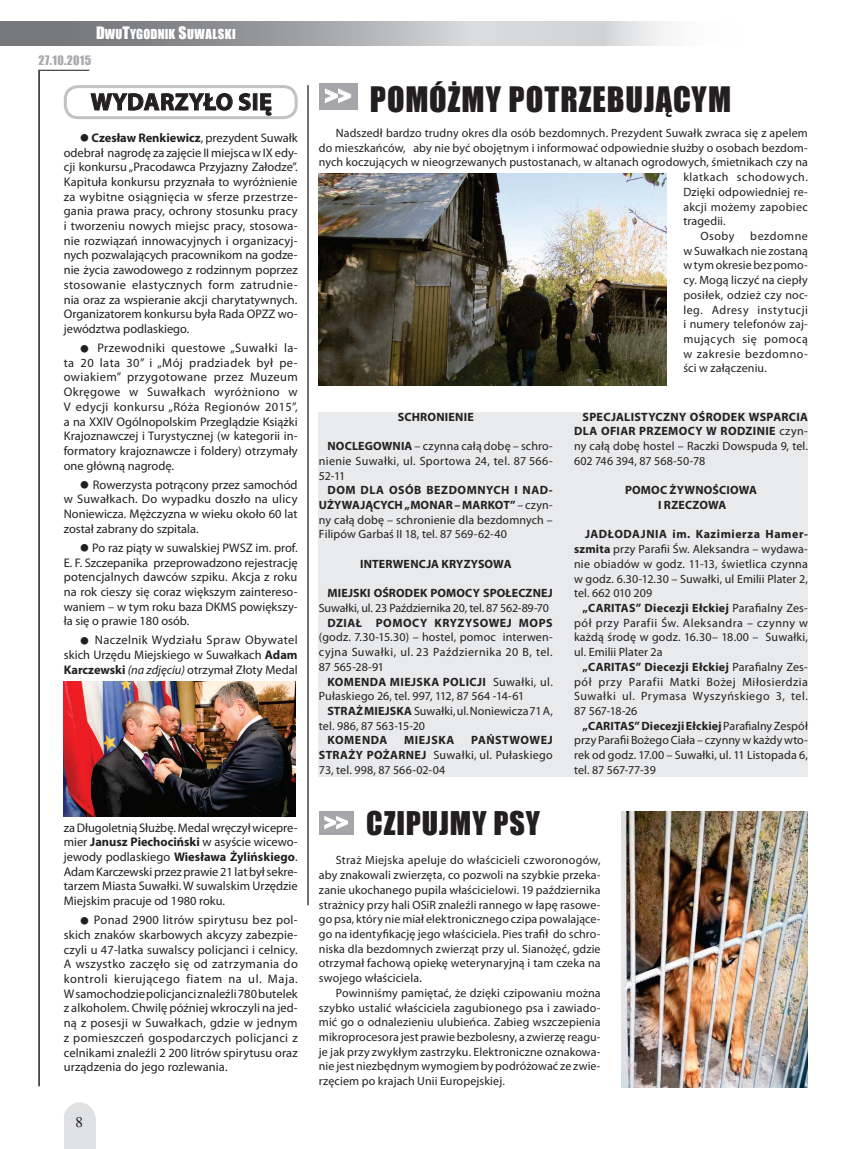
<style>
.page{position:relative;width:859px;height:1149px;background:#fff}
.page>*{position:absolute;margin:0;border:0;box-sizing:border-box;transform-origin:0 0}
._2_tytul_impact_22{font:32.25px "Impact";letter-spacing:.03em;color:#231f20}
._2_tytul_impact_22-2{font:30px "Impact";letter-spacing:.03em;color:#231f20}
.t1{font:27px "Impact";color:#fff;scale:.94 1}
.t2{font:24.15px "Impact";color:#fff;scale:.94 1}
._3_śródtytul{font:700 24px "Myriad Pro";letter-spacing:.02em;color:#231f20}
.t3{font:15px "Times";color:#231f20}
.t4{font:12.6px "Impact";letter-spacing:.015em;color:#fff}
._6_wydarzenia{font:12.45px/14.7px "Myriad Pro";color:#231f20;text-align:justify}
._6_ramka{font:12px/14.7px "Myriad Pro";letter-spacing:.01em;color:#231f20;text-align:justify}
._6_ramka-2{font:12px/14.7px "Myriad Pro";letter-spacing:-.01em;color:#231f20}
._6_ramka-3{font:700 12px "Myriad Pro";letter-spacing:.02em;color:#231f20}
._6_ramka-4{font:12px "Myriad Pro";letter-spacing:.04em;color:#231f20}
._6_ramka-5{font:12px "Myriad Pro";letter-spacing:.03em;color:#231f20}
._6_ramka-6{font:700 12px "Myriad Pro";letter-spacing:.05em;color:#231f20}
.t5{font:12px "Impact";letter-spacing:.03em;color:#a8a9ad}
.s1{font-size:15.75px}
.s2{font-weight:700}
.s3{font-style:italic}
</style>
<div class="page">
<hr style="left:39px;top:70px;width:1px;height:1015px;background:#231f20">
<hr style="left:39px;top:70px;width:50px;height:1px;background:#231f20">
<div style="left:64px;top:1101px;width:31px;height:33px;background:#e0e1e3;border-radius:50%"></div>
<div style="left:64px;top:1117px;width:31px;height:31px;background:#e0e1e3"></div>
<svg style="left:0;top:21px;width:667px;height:24px;background:#abadaf"></svg>
<div style="left:319px;top:83px;width:38px;height:26px;background:#a5a6aa"></div>
<svg style="left:325px;top:89px;width:26px;height:14px"></svg>
<div style="left:319px;top:811px;width:34px;height:23px;background:#a5a6aa"></div>
<svg style="left:325px;top:816px;width:23px;height:12px"></svg>
<hr style="left:307px;top:85px;width:2px;height:820px;background:#080302">
<svg style="left:63px;top:85px;width:235px;height:33px"></svg>
<div style="left:319px;top:411px;width:489px;height:365px;background:#e9eaeb"></div>
<img style="left:319px;top:173px;width:347px;height:212px">
<img style="left:621px;top:811px;width:187px;height:275px">
<img style="left:64px;top:681px;width:232px;height:135px">
<p class="t4" style="left:96px;top:25px;width:141px"><span class="s1">D</span>WU<span class="s1">T</span>YGODNIK <span class="s1">S</span>UWALSKI</p>
<p class="t5" style="left:38px;top:51px;width:54px">27.10.2015</p>
<p class="_3_śródtytul" style="left:91px;top:88px;width:183px">WYDARZYŁO SIĘ</p>
<p class="_6_wydarzenia" style="left:64px;top:130px;width:235px;text-indent:17px">■ <span class="s2">Czesław Renkiewicz</span>, prezydent Suwałk odebrał nagrodę za zajęcie II miejsca w IX edy&shy;cji konkursu „Pracodawca Przyjazny Załodze”.<br>Kapituła konkursu przyznała to wyróżnienie za wybitne osiągnięcia w sferze przestrze&shy;gania prawa pracy, ochrony stosunku pracy i tworzeniu nowych miejsc pracy, stosowa&shy;nie rozwiązań innowacyjnych i organizacyj&shy;nych pozwalających pracownikom na godze&shy;nie życia zawodowego z rodzinnym poprzez stosowanie elastycznych form zatrudnie&shy;nia oraz za wspieranie akcji charytatywnych.<br>Organizatorem konkursu była Rada OPZZ wo&shy;jewództwa podlaskiego.</p>
<p class="_6_wydarzenia" style="left:64px;top:340px;width:235px;text-indent:17px">■ Przewodniki questowe „Suwałki la&shy;ta 20 lata 30” i „Mój pradziadek był pe&shy;owiakiem” przygotowane przez Muzeum Okręgowe w Suwałkach wyróżniono w V edycji konkursu „Róża Regionów 2015”, a na XXIV Ogólnopolskim Przeglądzie Książki Krajoznawczej i Turystycznej (w kategorii in&shy;formatory krajoznawcze i foldery) otrzymały one główną nagrodę.</p>
<p class="_6_wydarzenia" style="left:64px;top:477px;width:235px;text-indent:17px">■ Rowerzysta potrącony przez samochód w Suwałkach. Do wypadku doszło na ulicy Noniewicza. Mężczyzna w wieku około 60 lat został zabrany do szpitala.</p>
<p class="_6_wydarzenia" style="left:64px;top:540px;width:235px;text-indent:17px">■ Po raz piąty w suwalskiej PWSZ im. prof.<br>E. F. Szczepanika przeprowadzono rejestrację potencjalnych dawców szpiku. Akcja z roku na rok cieszy się coraz większym zaintereso&shy;waniem – w tym roku baza DKMS powiększy&shy;ła się o prawie 180 osób.</p>
<p class="_6_wydarzenia" style="left:64px;top:633px;width:235px;text-indent:17px">■ Naczelnik Wydziału Spraw Obywatel skich Urzędu Miejskiego w Suwałkach <span class="s2">Adam Karczewski</span> <span class="s3">(na zdjęciu)</span> otrzymał Złoty Medal</p>
<p class="_6_wydarzenia" style="left:64px;top:820px;width:235px">za Długoletnią Służbę. Medal wręczył wicepre&shy;mier <span class="s2">Janusz Piechociński</span> w asyście wicewo&shy;jewody podlaskiego <span class="s2">Wiesława Żylińskiego</span>.<br>Adam Karczewski przez prawie 21 lat był sekre&shy;tarzem Miasta Suwałki. W suwalskim Urzędzie Miejskim pracuje od 1980 roku.</p>
<p class="_6_wydarzenia" style="left:64px;top:912px;width:236px;text-indent:17px">■ Ponad 2900 litrów spirytusu bez pol&shy;skich znaków skarbowych akcyzy zabezpie&shy;czyli u 47-latka suwalscy policjanci i celnicy.<br>A wszystko zaczęło się od zatrzymania do kontroli kierującego fiatem na ul. Maja.<br>W samochodzie policjanci znaleźli 780 butelek z alkoholem. Chwilę później wkroczyli na jed&shy;ną z posesji w Suwałkach, gdzie w jednym z pomieszczeń gospodarczych policjanci z celnikami znaleźli 2 200 litrów spirytusu oraz urządzenia do jego rozlewania.</p>
<p class="t3" style="left:75px;top:1113px;width:9px">8</p>
<p class="t1" style="left:325px;top:75px;width:30px">&gt;&gt;</p>
<p class="_2_tytul_impact_22" style="left:370px;top:74px;width:363px">POMÓŻMY POTRZEBUJĄCYM</p>
<p class="_6_ramka" style="left:336px;top:126px;width:474px">Nadszedł bardzo trudny okres dla osób bezdomnych. Prezydent Suwałk zwraca się z apelem</p>
<p class="_6_ramka" style="left:319px;top:140px;width:491px">do mieszkańców, aby nie być obojętnym i informować odpowiednie służby o osobach bezdom-</p>
<p class="_6_ramka" style="left:319px;top:155px;width:491px">nych koczujących w nieogrzewanych pustostanach, w altanach ogrodowych, śmietnikach czy na</p>
<p class="_6_ramka-4" style="left:683px;top:170px;width:126px">klatkach schodowych.</p>
<p class="_6_ramka" style="left:683px;top:185px;width:126px">Dzięki odpowiedniej re-</p>
<p class="_6_ramka-5" style="left:683px;top:200px;width:126px">akcji możemy zapobiec</p>
<p class="_6_ramka" style="left:683px;top:214px;width:44px">tragedii.</p>
<p class="_6_ramka" style="left:700px;top:229px;width:36px">Osoby</p>
<p class="_6_ramka" style="left:683px;top:229px;width:126px;text-indent:67px">bezdomne w Suwałkach nie zostaną w tym okresie bez pomo&shy;cy. Mogą liczyć na ciepły posiłek, odzież czy noc&shy;leg. Adresy instytucji i numery telefonów zaj&shy;mujących się pomocą w zakresie bezdomno&shy;ści w załączeniu.</p>
<p class="_6_ramka-3" style="left:398px;top:410px;width:77px">SCHRONIENIE</p>
<p class="_6_ramka" style="left:319px;top:439px;width:235px;text-indent:9px"><span class="s2">NOCLEGOWNIA</span> – czynna całą dobę – schro&shy;nienie Suwałki, ul. Sportowa 24, tel. 87 566- 52-11</p>
<p class="_6_ramka" style="left:319px;top:483px;width:235px;text-indent:9px"><span class="s2">DOM DLA OSÓB BEZDOMNYCH I NAD-UŻYWAJĄCYCH „MONAR – MARKOT”</span> – czyn&shy;ny całą dobę – schronienie dla bezdomnych – Filipów Garbaś II 18, tel. 87 569-62-40</p>
<p class="_6_ramka-3" style="left:360px;top:557px;width:153px">INTERWENCJA KRYZYSOWA</p>
<p class="_6_ramka-2" style="left:319px;top:586px;width:235px;text-indent:9px"><span class="s2">MIEJSKI OŚRODEK POMOCY SPOŁECZNEJ<br></span>Suwałki, ul. 23 Października 20, tel. 87 562-89-70</p>
<p class="_6_ramka" style="left:319px;top:615px;width:235px;text-indent:9px"><span class="s2">DZIAŁ POMOCY KRYZYSOWEJ MOPS </span>(godz. 7.30-15.30) – hostel, pomoc interwen&shy;cyjna Suwałki, ul. 23 Października 20 B, tel.<br>87 565-28-91</p>
<p class="_6_ramka" style="left:319px;top:674px;width:235px;text-indent:9px"><span class="s2">KOMENDA MIEJSKA POLICJI</span> Suwałki, ul.<br>Pułaskiego 26, tel. 997, 112, 87 564 -14-61</p>
<p class="_6_ramka" style="left:319px;top:703px;width:235px;text-indent:9px"><span class="s2">STRAŻ MIEJSKA</span> Suwałki, ul. Noniewicza 71 A, tel. 986, 87 563-15-20</p>
<p class="_6_ramka-6" style="left:327px;top:733px;width:61px">KOMENDA</p>
<p class="_6_ramka-6" style="left:404px;top:733px;width:52px">MIEJSKA</p>
<p class="_6_ramka" style="left:319px;top:733px;width:235px;text-indent:152px"><span class="s2">PAŃSTWOWEJ STRAŻY POŻARNEJ</span> Suwałki, ul. Pułaskiego 73, tel. 998, 87 566-02-04</p>
<p class="_6_ramka" style="left:574px;top:409px;width:235px;text-indent:9px"><span class="s2">SPECJALISTYCZNY OŚRODEK WSPARCIA DLA OFIAR PRZEMOCY W RODZINIE</span> czyn&shy;ny całą dobę hostel – Raczki Dowspuda 9, tel.<br>602 746 394, 87 568-50-78</p>
<p class="_6_ramka-3" style="left:625px;top:483px;width:133px">POMOC ŻYWNOŚCIOWA</p>
<p class="_6_ramka-3" style="left:658px;top:498px;width:70px">I RZECZOWA</p>
<p class="_6_ramka" style="left:574px;top:527px;width:235px;text-indent:11px"><span class="s2">JADŁODAJNIA im. Kazimierza Hamer&shy;szmita</span> przy Parafii Św. Aleksandra – wydawa&shy;nie obiadów w godz. 11-13, świetlica czynna w godz. 6.30-12.30 – Suwałki, ul Emilii Plater 2, tel. 662 010 209</p>
<p class="_6_ramka" style="left:574px;top:600px;width:235px;text-indent:9px"><span class="s2">„CARITAS” Diecezji Ełckiej</span> Parafialny Zes&shy;pół przy Parafii Św. Aleksandra – czynny w każdą środę w godz. 16.30– 18.00 – Suwałki, ul. Emilii Plater 2a</p>
<p class="_6_ramka" style="left:574px;top:659px;width:235px;text-indent:9px"><span class="s2">„CARITAS” Diecezji Ełckiej</span> Parafialny Zes&shy;pół przy Parafii Matki Bożej Miłosierdzia Suwałki ul. Prymasa Wyszyńskiego 3, tel.<br>87 567-18-26</p>
<p class="_6_ramka" style="left:574px;top:718px;width:235px;text-indent:9px"><span class="s2">„CARITAS” Diecezji Ełckiej</span> Parafialny Zespół przy Parafii Bożego Ciała – czynny w każdy wto&shy;rek od godz. 17.00 – Suwałki, ul. 11 Listopada 6, tel. 87 567-77-39</p>
<p class="_2_tytul_impact_22-2" style="left:366px;top:799px;width:175px">CZIPUJMY PSY</p>
<p class="_6_ramka" style="left:319px;top:853px;width:283px;text-indent:17px">Straż Miejska apeluje do właścicieli czworonogów, aby znakowali zwierzęta, co pozwoli na szybkie przeka&shy;zanie ukochanego pupila właścicielowi. 19 października strażnicy przy hali OSiR znaleźli rannego w łapę rasowe&shy;go psa, który nie miał elektronicznego czipa powalające&shy;go na identyfikację jego właściciela. Pies trafił do schro&shy;niska dla bezdomnych zwierząt przy ul. Sianożęć, gdzie otrzymał fachową opiekę weterynaryjną i tam czeka na swojego właściciela.</p>
<p class="_6_ramka" style="left:319px;top:985px;width:283px;text-indent:17px">Powinniśmy pamiętać, że dzięki czipowaniu można szybko ustalić właściciela zagubionego psa i zawiado&shy;mić go o odnalezieniu ulubieńca. Zabieg wszczepienia mikroprocesora jest prawie bezbolesny, a zwierzę reagu&shy;je jak przy zwykłym zastrzyku. Elektroniczne oznakowa&shy;nie jest niezbędnym wymogiem by podróżować ze zwie&shy;rzęciem po krajach Unii Europejskiej.</p>
<p class="t2" style="left:324px;top:803px;width:27px">&gt;&gt;</p>
</div>
